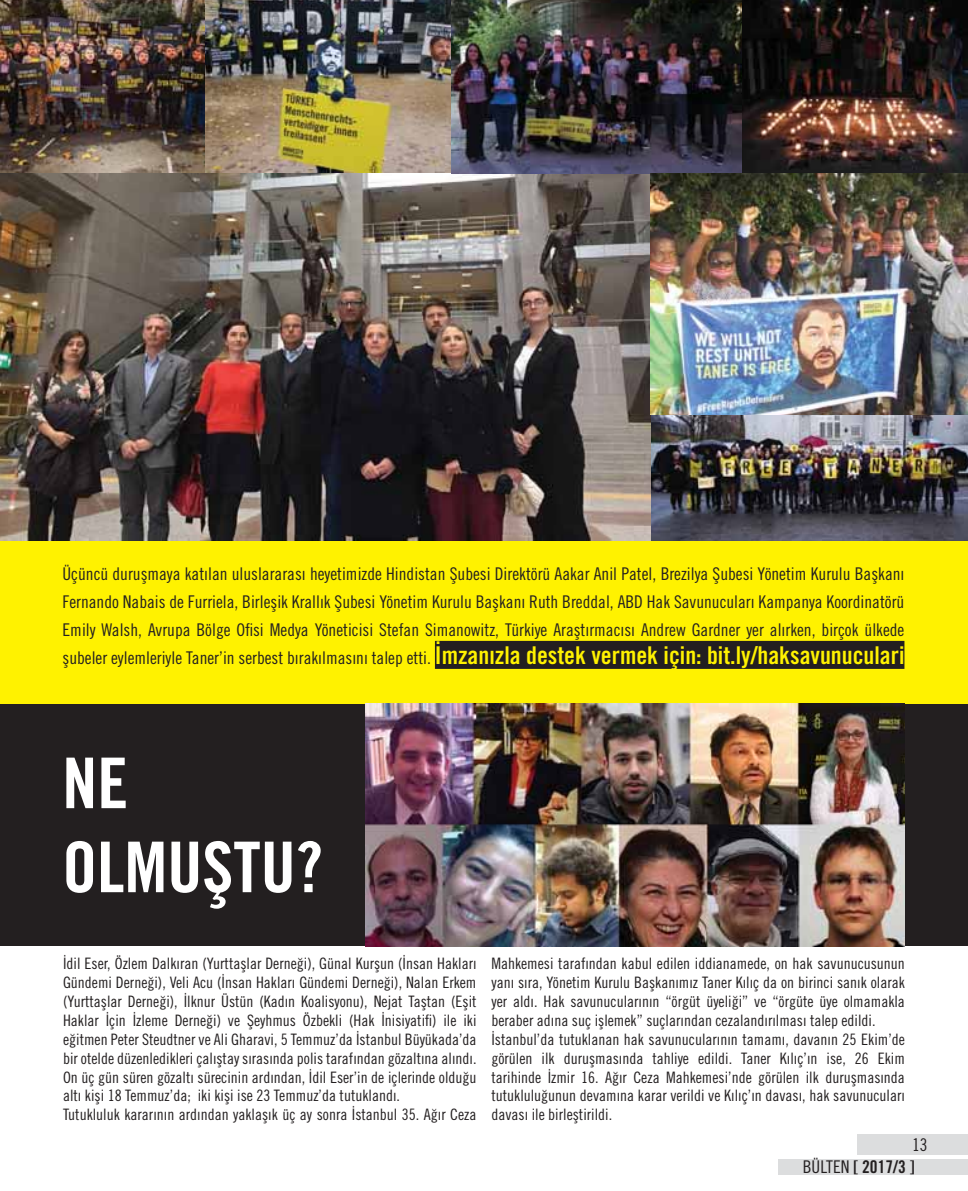
<style>
.page{position:relative;width:968px;height:1191px;background:#fff}
.page>*{position:absolute;margin:0;border:0;box-sizing:border-box;transform-origin:0 0}
.t1{font:70px/84px "Trade Gothic LT Std Bd Cn 20";color:#fff}
.t2{font:17.5px/28px "Trade Gothic LT Std Cn 18";color:#231f20;text-align:justify}
.t3{font:17.5px "Trade Gothic LT Std Bd Cn 20";color:#231f20}
.t4{font:15.75px/18.9px "Trade Gothic LT Std Cn 18";color:#231f20}
.s1{font-family:"Trade Gothic LT Std Bd Cn 20";font-size:24.5px;color:#fff200}
.s2{font-family:"Trade Gothic LT Std Cn 18"}
</style>
<div class="page">
<div style="left:777px;top:1159px;width:190px;height:15px;background:#dcddde"></div>
<div style="left:856px;top:1134px;width:111px;height:21px;background:#dcddde"></div>
<div style="left:0;top:703px;width:967px;height:243px;background:#231f20"></div>
<div style="left:0;top:541px;width:967px;height:162px;background:#fff200"></div>
<img style="left:365px;top:703px;width:539px;height:243px">
<div style="left:435px;top:641px;width:469px;height:28px;background:#231f20"></div>
<img style="left:0;top:0;width:967px;height:541px">
<p class="t2" style="left:63px;top:561px;width:843px">Üçüncü duruşmaya katılan uluslararası heyetimizde Hindistan Şubesi Direktörü Aakar Anil Patel, Brezilya Şubesi Yönetim Kurulu Başkanı Fernando Nabais de Furriela, Birleşik Krallık Şubesi Yönetim Kurulu Başkanı Ruth Breddal, ABD Hak Savunucuları Kampanya Koordinatörü Emily Walsh, Avrupa Bölge Ofisi Medya Yöneticisi Stefan Simanowitz, Türkiye Araştırmacısı Andrew Gardner yer alırken, birçok ülkede şubeler eylemleriyle Taner’in serbest bırakılmasını talep etti. <span class="s1">İmzanızla destek vermek için: bit.ly/haksavunuculari</span></p>
<h1 class="t1" style="left:62px;top:750px;width:262px">NE<br>OLMUŞTU?</h1>
<p class="t4" style="left:63px;top:956px;width:415px">İdil Eser, Özlem Dalkıran (Yurttaşlar Derneği), Günal Kurşun (İnsan Hakları Gündemi Derneği), Veli Acu (İnsan Hakları Gündemi Derneği), Nalan Erkem (Yurttaşlar Derneği), İlknur Üstün (Kadın Koalisyonu), Nejat Taştan (Eşit Haklar İçin İzleme Derneği) ve Şeyhmus Özbekli (Hak İnisiyatifi) ile iki eğitmen Peter Steudtner ve Ali Gharavi, 5 Temmuz’da İstanbul Büyükada’da bir otelde düzenledikleri çalıştay sırasında polis tarafından gözaltına alındı.<br>On üç gün süren gözaltı sürecinin ardından, İdil Eser’in de içlerinde olduğu altı kişi 18 Temmuz’da; iki kişi ise 23 Temmuz’da tutuklandı.<br>Tutukluluk kararının ardından yaklaşık üç ay sonra İstanbul 35. Ağır Ceza</p>
<p class="t4" style="left:491px;top:956px;width:415px">Mahkemesi tarafından kabul edilen iddianamede, on hak savunucusunun yanı sıra, Yönetim Kurulu Başkanımız Taner Kılıç da on birinci sanık olarak yer aldı. Hak savunucularının “örgüt üyeliği” ve “örgüte üye olmamakla beraber adına suç işlemek” suçlarından cezalandırılması talep edildi.<br>İstanbul’da tutuklanan hak savunucularının tamamı, davanın 25 Ekim’de görülen ilk duruşmasında tahliye edildi. Taner Kılıç’ın ise, 26 Ekim tarihinde İzmir 16. Ağır Ceza Mahkemesi’nde görülen ilk duruşmasında tutukluluğunun devamına karar verildi ve Kılıç’ın davası, hak savunucuları davası ile birleştirildi.</p>
<p class="t2" style="left:912px;top:1133px;width:17px">13</p>
<p class="t3" style="left:802px;top:1160px;width:113px"><span class="s2">BÜLTEN</span> [ 2017/3 ]</p>
</div>
